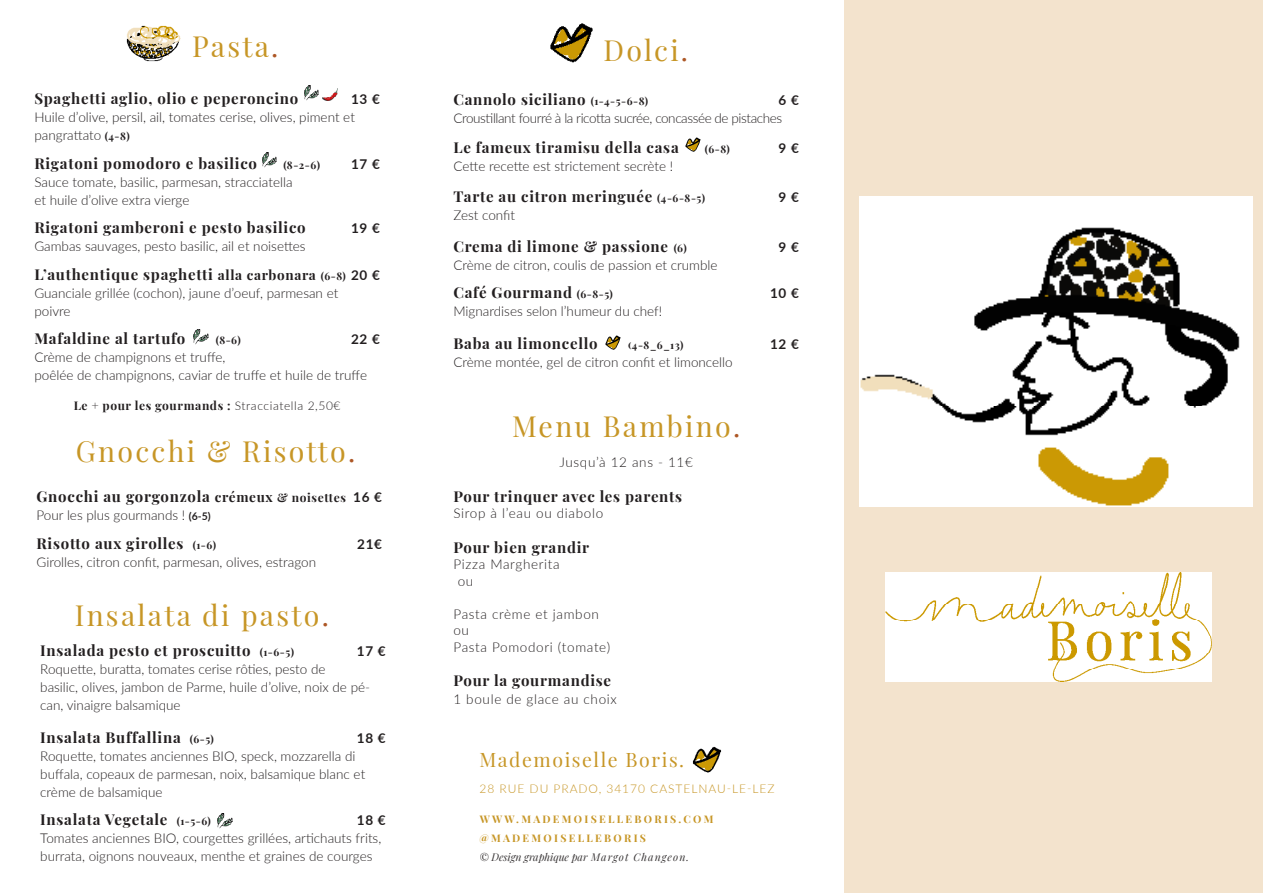
<style>
.page{position:relative;width:1263px;height:893px;background:#fff}
.page>*{position:absolute;margin:0;border:0;box-sizing:border-box;transform-origin:0 0}
.Titre_de_section{font:28.5px "Playfair Display";letter-spacing:.08em;color:#c79626}
.Coordonnées{font:19.5px "Playfair Display";letter-spacing:.08em;color:#c79626}
.Intitulé_du_plat___prix{font:700 15px "Playfair Display";letter-spacing:.05em;color:#231f20}
.Description_des_plats{font:700 15px "Playfair Display";letter-spacing:.05em;color:#231f20}
.Description_des_plats-2{font:300 13.5px/18px "Lato";color:#231f20}
.Intitulé_du_plat___prix-2{font:300 13.5px "Lato";letter-spacing:.05em;color:#231f20}
.Description_des_plats-3{font:300 13.5px "Lato";letter-spacing:-.03em;color:#231f20}
.Intitulé_du_plat___prix-3{font:300 13.5px "Lato";color:#231f20}
.Intitulé_du_plat___prix-4{font:700 13.5px "Lato";letter-spacing:.05em;color:#231f20}
.Description_des_plats-4{font:700 13.5px "Lato";color:#231f20}
.Intitulé_du_plat___prix-5{font:700 12px "Playfair Display";letter-spacing:.05em;color:#231f20}
.Coordonnées-2{font:300 12px "Lato";letter-spacing:.08em;color:#c79626}
.Coordonnées-3{font:700 10.5px "Playfair Display";letter-spacing:.22em;color:#c79626}
.t1{font:italic 10.5px "Playfair Display";color:#231f20}
.Intitulé_du_plat___prix-6{font:700 10.5px "Playfair Display";color:#231f20}
.Description_des_plats-5{font:700 10.5px "Playfair Display";color:#231f20}
.s1{color:#ad5726}
.s2{font-family:"Playfair Display";font-weight:700;font-size:10.5px}
.s3{font-size:13.5px}
.s4{font-size:10.5px}
.s5{font-family:"Lato";font-size:13.5px}
.s6{font-family:"Lato";font-weight:300}
.s7{font-size:12px}
.s8{font-weight:700;font-size:10.5px}
.s9{font-style:normal}
</style>
<div class="page">
<div style="left:844px;top:0;width:419px;height:893px;background:#f3e3cd"></div>
<img style="left:860px;top:197px;width:392px;height:310px">
<img style="left:692px;top:746px;width:29px;height:27px">
<img style="left:126px;top:26px;width:55px;height:35px">
<img style="left:885px;top:572px;width:326px;height:110px">
<img style="left:262px;top:154px;width:15px;height:14px">
<img style="left:685px;top:137px;width:15px;height:14px">
<img style="left:550px;top:23px;width:43px;height:39px">
<svg style="left:304px;top:86px;width:33px;height:15px"></svg>
<img style="left:194px;top:331px;width:14px;height:13px">
<img style="left:605px;top:336px;width:16px;height:14px">
<img style="left:218px;top:815px;width:14px;height:14px">
<p class="Titre_de_section" style="left:192px;top:24px;width:88px">Pasta<span class="s1">.</span></p>
<p class="Intitulé_du_plat___prix" style="left:34px;top:87px;width:265px">Spaghetti aglio, olio e peperoncino</p>
<p class="Intitulé_du_plat___prix-4" style="left:351px;top:89px;width:30px">13 €</p>
<p class="Description_des_plats-2" style="left:34px;top:108px;width:322px">Huile d’olive, persil, ail, tomates cerise, olives, piment et pangrattato <span class="s2">(4-8)</span></p>
<p class="Intitulé_du_plat___prix" style="left:34px;top:151px;width:224px">Rigatoni pomodoro e basilico</p>
<p class="Intitulé_du_plat___prix-6" style="left:283px;top:156px;width:38px">(8-2-6)</p>
<p class="Intitulé_du_plat___prix-4" style="left:351px;top:154px;width:30px">17 €</p>
<p class="Description_des_plats-2" style="left:34px;top:172px;width:260px">Sauce tomate, basilic, parmesan, stracciatella</p>
<p class="Description_des_plats-2" style="left:34px;top:190px;width:157px">et huile d’olive extra vierge</p>
<p class="Intitulé_du_plat___prix" style="left:34px;top:216px;width:273px">Rigatoni gamberoni e pesto basilico</p>
<p class="Intitulé_du_plat___prix-4" style="left:351px;top:218px;width:30px">19 €</p>
<p class="Intitulé_du_plat___prix-3" style="left:34px;top:237px;width:273px">Gambas sauvages, pesto basilic, ail et noisettes</p>
<p class="Intitulé_du_plat___prix" style="left:34px;top:262px;width:347px">L’authentique spaghetti <span class="s3">alla carbonara</span> <span class="s4">(6-8)</span> <span class="s5">20 €</span></p>
<p class="Description_des_plats-2" style="left:34px;top:283px;width:305px">Guanciale grillée (cochon), jaune d’oeuf, parmesan et</p>
<p class="Intitulé_du_plat___prix-2" style="left:34px;top:301px;width:38px">poivre</p>
<p class="Intitulé_du_plat___prix" style="left:34px;top:327px;width:153px">Mafaldine al tartufo</p>
<p class="Intitulé_du_plat___prix-6" style="left:216px;top:332px;width:26px">(8-6)</p>
<p class="Intitulé_du_plat___prix-4" style="left:351px;top:329px;width:30px">22 €</p>
<p class="Description_des_plats-2" style="left:34px;top:348px;width:193px">Crème de champignons et truffe,</p>
<p class="Description_des_plats-2" style="left:34px;top:366px;width:334px">poêlée de champignons, caviar de truffe et huile de truffe</p>
<p class="Intitulé_du_plat___prix-5" style="left:74px;top:396px;width:268px">Le + pour les gourmands : <span class="s6">Stracciatella 2,50€</span></p>
<p class="Titre_de_section" style="left:76px;top:429px;width:281px">Gnocchi &amp; Risotto<span class="s1">.</span></p>
<p class="Intitulé_du_plat___prix" style="left:37px;top:485px;width:347px">Gnocchi au gorgonzola <span class="s3">crémeux</span> <span class="s7">&amp; noisettes</span> <span class="s5">16 €</span></p>
<p class="Description_des_plats-2" style="left:37px;top:506px;width:176px">Pour les plus gourmands ! <span class="s8">(6-5)</span></p>
<p class="Intitulé_du_plat___prix" style="left:37px;top:531px;width:181px">Risotto aux girolles <span class="s4">(1-6)</span></p>
<p class="Intitulé_du_plat___prix-4" style="left:357px;top:534px;width:26px">21€</p>
<p class="Description_des_plats-2" style="left:37px;top:552px;width:281px">Girolles, citron confit, parmesan, olives, estragon</p>
<p class="Titre_de_section" style="left:75px;top:593px;width:256px">Insalata di pasto<span class="s1">.</span></p>
<p class="Intitulé_du_plat___prix" style="left:40px;top:638px;width:255px">Insalada pesto et proscuitto <span class="s4">(1-6-5)</span></p>
<p class="Intitulé_du_plat___prix-4" style="left:357px;top:641px;width:30px">17 €</p>
<p class="Description_des_plats-2" style="left:40px;top:659px;width:287px">Roquette, buratta, tomates cerise rôties, pesto de</p>
<p class="Description_des_plats-2" style="left:40px;top:677px;width:331px">basilic, olives, jambon de Parme, huile d’olive, noix de pé&shy;can, vinaigre balsamique</p>
<p class="Intitulé_du_plat___prix" style="left:40px;top:725px;width:175px">Insalata Buffallina <span class="s4">(6-5)</span></p>
<p class="Intitulé_du_plat___prix-4" style="left:357px;top:728px;width:30px">18 €</p>
<p class="Description_des_plats-2" style="left:40px;top:746px;width:327px">Roquette, tomates anciennes BIO, speck, mozzarella di buffala, copeaux de parmesan, noix, balsamique blanc et crème de balsamique</p>
<p class="Intitulé_du_plat___prix" style="left:40px;top:808px;width:172px">Insalata Vegetale <span class="s4">(1-5-6)</span></p>
<p class="Intitulé_du_plat___prix-4" style="left:357px;top:810px;width:30px">18 €</p>
<p class="Description_des_plats-2" style="left:40px;top:829px;width:343px">Tomates anciennes BIO, courgettes grillées, artichauts frits, burrata, oignons nouveaux, menthe et graines de courges</p>
<p class="Titre_de_section" style="left:603px;top:28px;width:86px">Dolci<span class="s1">.</span></p>
<p class="Description_des_plats" style="left:453px;top:87px;width:196px">Cannolo siciliano <span class="s4">(1-4-5-6-8)</span></p>
<p class="Description_des_plats-4" style="left:779px;top:90px;width:22px">6 €</p>
<p class="Description_des_plats-3" style="left:453px;top:109px;width:330px">Croustillant fourré à la ricotta sucrée, concassée de pistaches</p>
<p class="Intitulé_du_plat___prix" style="left:453px;top:135px;width:227px">Le fameux tiramisu della casa</p>
<p class="Intitulé_du_plat___prix-6" style="left:705px;top:141px;width:27px">(6-8)</p>
<p class="Intitulé_du_plat___prix-4" style="left:779px;top:138px;width:22px">9 €</p>
<p class="Description_des_plats-2" style="left:453px;top:156px;width:221px">Cette recette est strictement secrète !</p>
<p class="Description_des_plats" style="left:453px;top:185px;width:253px">Tarte au citron meringuée <span class="s4">(4-6-8-5)</span></p>
<p class="Description_des_plats-4" style="left:779px;top:187px;width:22px">9 €</p>
<p class="Description_des_plats-2" style="left:453px;top:206px;width:63px">Zest confit</p>
<p class="Description_des_plats" style="left:453px;top:234px;width:235px">Crema di limone &amp; passione <span class="s4">(6)</span></p>
<p class="Description_des_plats-4" style="left:779px;top:237px;width:22px">9 €</p>
<p class="Description_des_plats-2" style="left:453px;top:255px;width:266px">Crème de citron, coulis de passion et crumble</p>
<p class="Description_des_plats" style="left:453px;top:281px;width:161px">Café Gourmand <span class="s4">(6-8-5)</span></p>
<p class="Description_des_plats-4" style="left:770px;top:283px;width:30px">10 €</p>
<p class="Description_des_plats-2" style="left:453px;top:302px;width:210px">Mignardises selon l’humeur du chef!</p>
<p class="Description_des_plats" style="left:453px;top:332px;width:146px">Baba au limoncello</p>
<p class="Description_des_plats-5" style="left:628px;top:337px;width:57px">(4-8_6_13)</p>
<p class="Description_des_plats-4" style="left:770px;top:334px;width:30px">12 €</p>
<p class="Description_des_plats-2" style="left:453px;top:353px;width:281px">Crème montée, gel de citron confit et limoncello</p>
<p class="Titre_de_section" style="left:512px;top:404px;width:230px">Menu Bambino<span class="s1">.</span></p>
<p class="Intitulé_du_plat___prix-2" style="left:559px;top:453px;width:135px">Jusqu’à 12 ans - 11€</p>
<p class="Intitulé_du_plat___prix" style="left:453px;top:484px;width:230px">Pour trinquer avec les parents</p>
<p class="Intitulé_du_plat___prix-2" style="left:453px;top:504px;width:151px">Sirop à l’eau ou diabolo</p>
<p class="Intitulé_du_plat___prix" style="left:453px;top:535px;width:137px">Pour bien grandir</p>
<p class="Intitulé_du_plat___prix-2" style="left:453px;top:555px;width:108px">Pizza Margherita</p>
<p class="Intitulé_du_plat___prix-2" style="left:458px;top:572px;width:17px">ou</p>
<p class="Intitulé_du_plat___prix-2" style="left:453px;top:605px;width:147px">Pasta crème et jambon</p>
<p class="Intitulé_du_plat___prix-2" style="left:453px;top:621px;width:17px">ou</p>
<p class="Intitulé_du_plat___prix-2" style="left:453px;top:638px;width:158px">Pasta Pomodori (tomate)</p>
<p class="Intitulé_du_plat___prix" style="left:453px;top:669px;width:159px">Pour la gourmandise</p>
<p class="Intitulé_du_plat___prix-2" style="left:453px;top:690px;width:165px">1 boule de glace au choix</p>
<p class="Coordonnées" style="left:479px;top:745px;width:206px">Mademoiselle Boris.</p>
<p class="Coordonnées-2" style="left:479px;top:780px;width:297px">28 RUE DU PRADO, 34170 CASTELNAU-LE-LEZ</p>
<p class="Coordonnées-3" style="left:480px;top:811px;width:235px">WWW.MADEMOISELLEBORIS.COM</p>
<p class="Coordonnées-3" style="left:479px;top:830px;width:168px">@MADEMOISELLEBORIS</p>
<p class="t1" style="left:479px;top:849px;width:211px"><span class="s9">©</span> Design graphique par Margot Changeon.</p>
</div>
